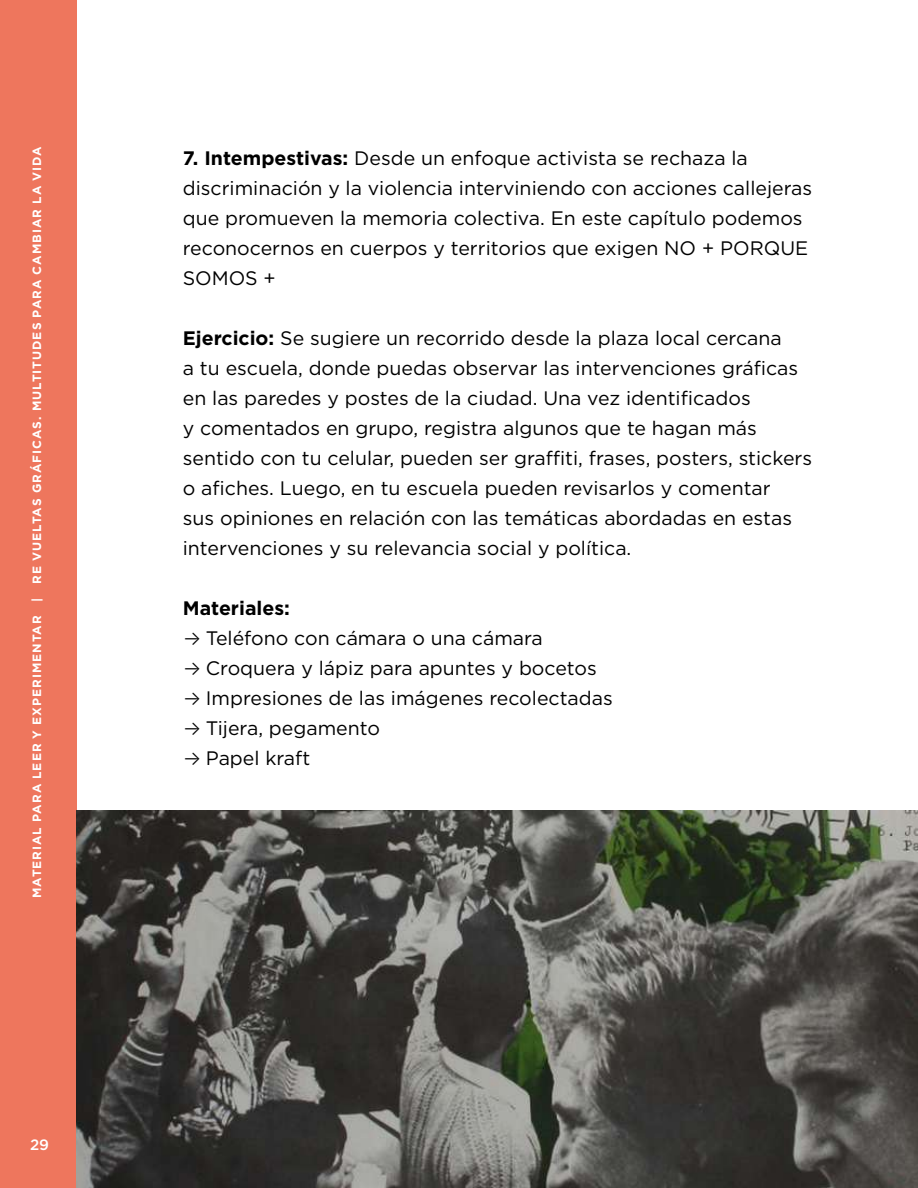
<style>
.page{position:relative;width:918px;height:1188px;background:#fff}
.page>*{position:absolute;margin:0;border:0;box-sizing:border-box;transform-origin:0 0}
.t1{font:19.5px/30px "Gotham";color:#000}
.t2{font:700 19.5px "Gotham";color:#000}
.t3{font:500 15px "Gotham";color:#fff}
.t4{font:700 12px "Gotham";letter-spacing:.08em;color:#fff}
.s1{font-weight:700}
.s2{font-family:"Inter";font-weight:300}
</style>
<div class="page">
<div style="left:0;top:0;width:77px;height:1188px;background:#ee765d"></div>
<img style="left:77px;top:810px;width:841px;height:378px">
<p class="t4" style="left:29px;top:898px;width:753px;rotate:-90deg">MATERIAL PARA LEER Y EXPERIMENTAR | RE VUELTAS GRÁFICAS. MULTITUDES PARA CAMBIAR LA VIDA</p>
<p class="t3" style="left:30px;top:1135px;width:21px">29</p>
<p class="t1" style="left:183px;top:143px;width:631px"><span class="s1">7. Intempestivas:</span> Desde un enfoque activista se rechaza la discriminación y la violencia interviniendo con acciones callejeras que promueven la memoria colectiva. En este capítulo podemos reconocernos en cuerpos y territorios que exigen NO + PORQUE SOMOS +</p>
<p class="t1" style="left:183px;top:323px;width:631px"><span class="s1">Ejercicio:</span> Se sugiere un recorrido desde la plaza local cercana<br>a tu escuela, donde puedas observar las intervenciones gráficas en las paredes y postes de la ciudad. Una vez identificados<br>y comentados en grupo, registra algunos que te hagan más sentido con tu celular, pueden ser graffiti, frases, posters, stickers o afiches. Luego, en tu escuela pueden revisarlos y comentar<br>sus opiniones en relación con las temáticas abordadas en estas intervenciones y su relevancia social y política.</p>
<p class="t2" style="left:183px;top:595px;width:109px">Materiales:</p>
<p class="t1" style="left:183px;top:622px;width:362px"><span class="s2">→</span> Teléfono con cámara o una cámara</p>
<p class="t1" style="left:183px;top:652px;width:416px"><span class="s2">→</span> Croquera y lápiz para apuntes y bocetos</p>
<p class="t1" style="left:183px;top:682px;width:432px"><span class="s2">→</span> Impresiones de las imágenes recolectadas</p>
<p class="t1" style="left:183px;top:712px;width:199px"><span class="s2">→</span> Tijera, pegamento</p>
<p class="t1" style="left:183px;top:742px;width:129px"><span class="s2">→</span> Papel kraft</p>
</div>
